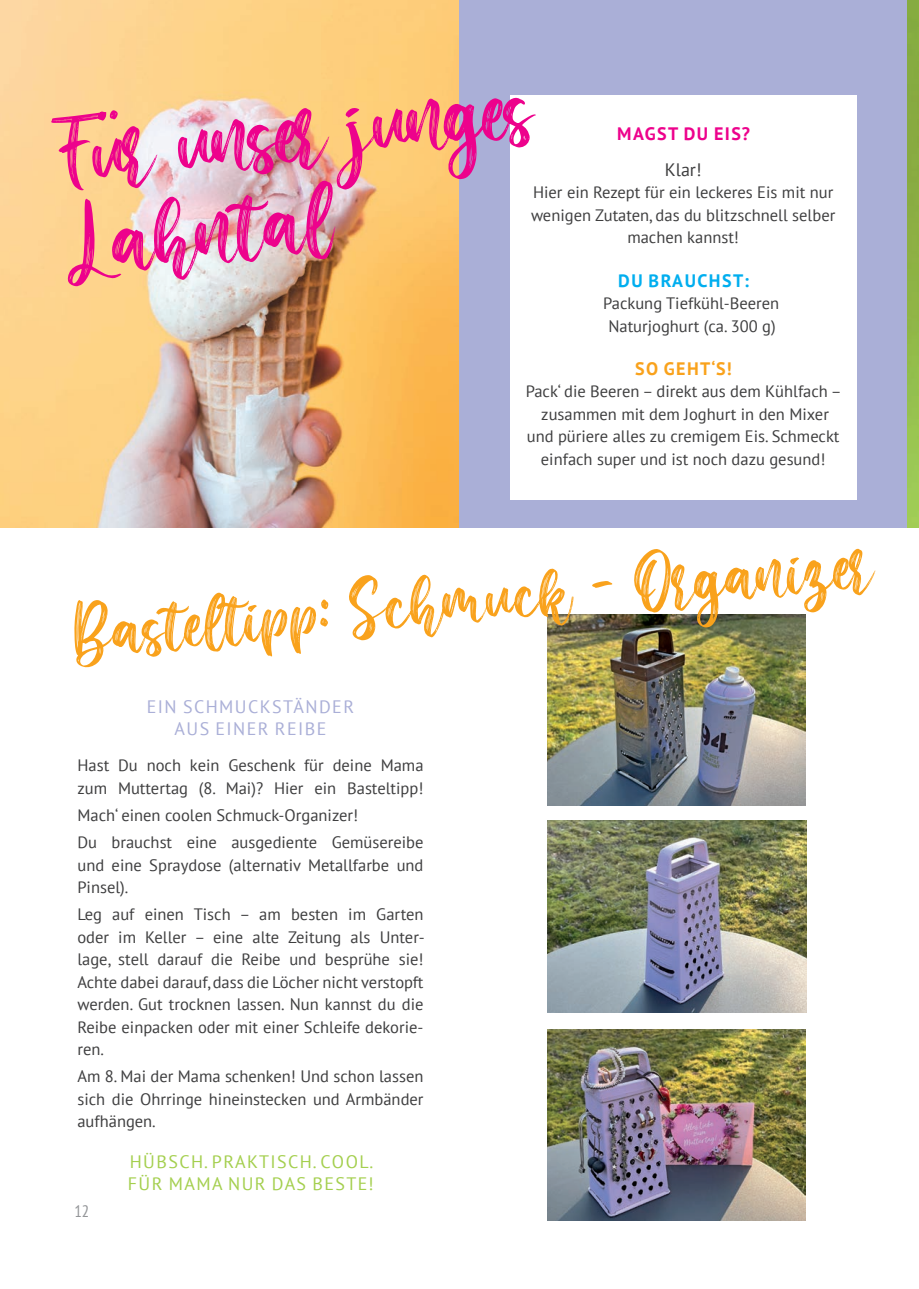
<style>
.page{position:relative;width:919px;height:1289px;background:#fff}
.page>*{position:absolute;margin:0;border:0;box-sizing:border-box;transform-origin:0 0}
.t1{font:18px/22.5px "PT Sans";letter-spacing:.08em;color:#a4cf4e}
.t2{font:18px/22.5px "PT Sans";letter-spacing:.08em;color:#aaafd7;text-align:center}
.t3{font:700 18px "PT Sans";letter-spacing:.08em;color:#ed028c}
.t4{font:700 18px "PT Sans";letter-spacing:.08em;color:#00aeef}
.t5{font:700 18px "PT Sans";letter-spacing:.08em;color:#f9a21c}
.t6{font:18px "PT Sans";color:#3e3e3f}
.t7{font:16.5px/22.5px "PT Sans";color:#3e3e3f}
.t8{font:condensed 16.5px "PT Sans";color:#939598}
</style>
<div class="page">
<img style="left:547px;top:820px;width:259px;height:192px">
<img style="left:0;top:0;width:459px;height:527px">
<img style="left:547px;top:668px;width:258px;height:137px">
<img style="left:906px;top:0;width:12px;height:527px">
<div style="left:459px;top:0;width:447px;height:527px;background:#aaafd7"></div>
<svg style="left:74px;top:548px;width:801px;height:120px"></svg>
<div style="left:510px;top:95px;width:346px;height:404px;background:#fff"></div>
<img style="left:51px;top:97px;width:485px;height:189px">
<img style="left:547px;top:1029px;width:258px;height:191px">
<p class="t2" style="left:147px;top:695px;width:209px">EIN SCHMUCKSTÄNDER<br>AUS EINER REIBE</p>
<p class="t7" style="left:77px;top:754px;width:347px">Hast Du noch kein Geschenk für deine Mama zum Muttertag (8. Mai)? Hier ein Basteltipp!</p>
<p class="t7" style="left:77px;top:801px;width:347px;line-height:27px">Mach‘ einen coolen Schmuck-Organizer!<br>Du brauchst eine ausgediente Gemüsereibe</p>
<p class="t7" style="left:77px;top:853px;width:347px">und eine Spraydose (alternativ Metallfarbe und<br>Pinsel).</p>
<p class="t7" style="left:77px;top:902px;width:349px;text-align:justify">Leg auf einen Tisch – am besten im Garten oder im Keller – eine alte Zeitung als Unter&shy;lage, stell darauf die Reibe und besprühe sie!<br>Achte dabei darauf, dass die Löcher nicht verstopft werden. Gut trocknen lassen. Nun kannst du die Reibe einpacken oder mit einer Schleife dekorie&shy;ren.</p>
<p class="t7" style="left:77px;top:1064px;width:347px;text-align:justify">Am 8. Mai der Mama schenken! Und schon lassen sich die Ohrringe hineinstecken und Armbänder aufhängen.</p>
<p class="t1" style="left:128px;top:1149px;width:247px">HÜBSCH. PRAKTISCH. COOL.<br>FÜR MAMA NUR DAS BESTE!</p>
<p class="t8" style="left:74px;top:1200px;width:16px">12</p>
<p class="t3" style="left:617px;top:121px;width:134px">MAGST DU EIS?</p>
<p class="t6" style="left:664px;top:158px;width:38px">Klar!</p>
<p class="t7" style="left:531px;top:181px;width:306px;text-align:center">Hier ein Rezept für ein leckeres Eis mit nur wenigen Zutaten, das du blitzschnell selber machen kannst!</p>
<p class="t4" style="left:618px;top:268px;width:132px">DU BRAUCHST:</p>
<p class="t7" style="left:603px;top:291px;width:177px;text-align:center">Packung Tiefkühl-Beeren<br>Naturjoghurt (ca. 300 g)</p>
<p class="t5" style="left:635px;top:356px;width:98px">SO GEHT‘S!</p>
<p class="t7" style="left:525px;top:380px;width:317px;text-align:center">Pack‘ die Beeren – direkt aus dem Kühlfach – zusammen mit dem Joghurt in den Mixer und püriere alles zu cremigem Eis. Schmeckt einfach super und ist noch dazu gesund!</p>
</div>
